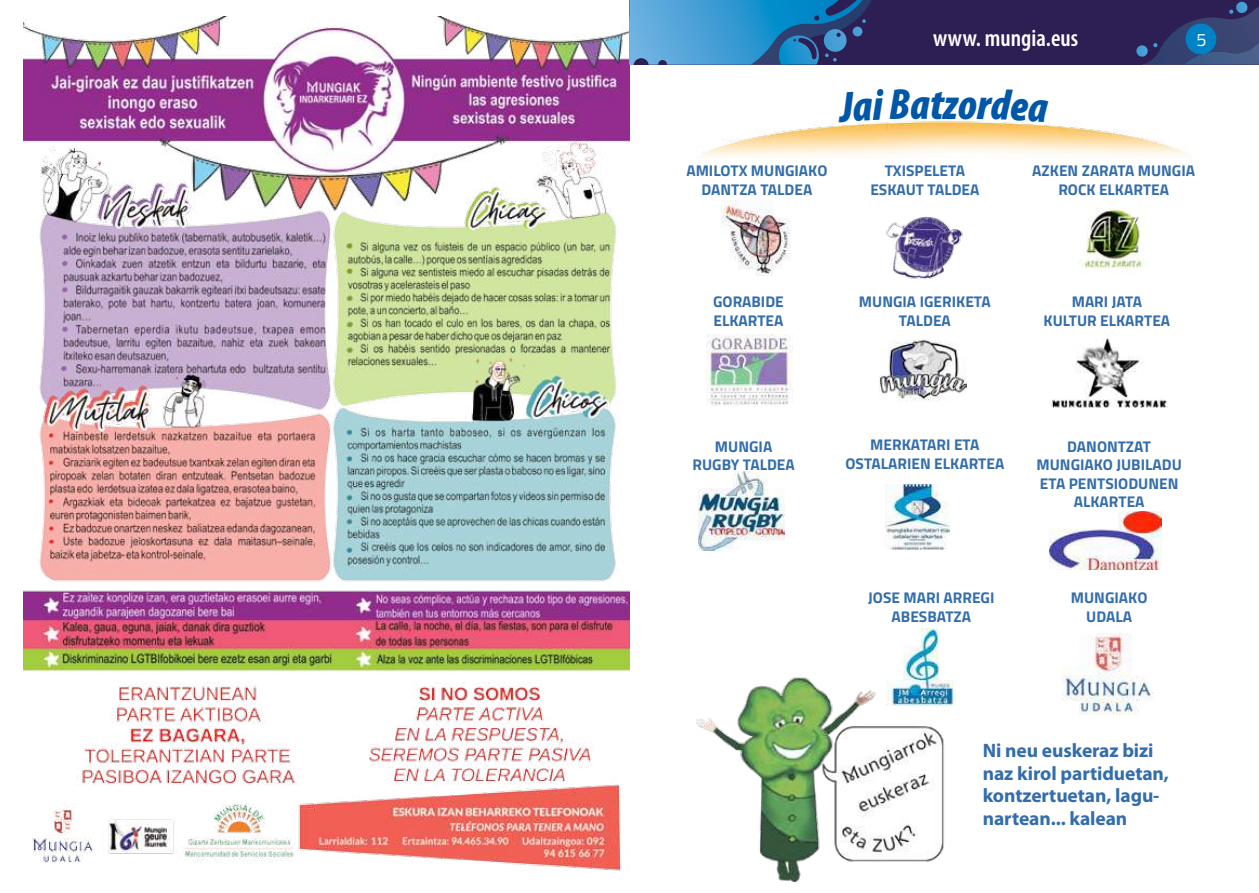
<style>
.page{position:relative;width:1259px;height:893px;background:#fff}
.page>*{position:absolute;margin:0;border:0;box-sizing:border-box;transform-origin:0 0}
.t1{font:italic 900 condensed 43.5px "Myriad Pro";color:#0057a8}
.t2{font:600 condensed 24px "Myriad Pro";color:#fff}
.t3{font:700 19.5px/22.5px "Myriad Pro";letter-spacing:-.005em;color:#336dab}
.t4{font:18px "Titillium";color:#fff}
.t5{font:700 15.45px/18.6px "Titillium";color:#336dab;text-align:center}
</style>
<div class="page">
<img style="left:629px;top:103px;width:559px;height:54px">
<img style="left:23px;top:16px;width:606px;height:856px">
<svg style="left:461px;top:826px;width:4px;height:4px"></svg>
<div style="left:648px;top:0;width:611px;height:64px;background:#2d1f54"></div>
<svg style="left:1112px;top:2px;width:147px;height:63px"></svg>
<svg style="left:629px;top:0;width:245px;height:65px;background:#3780b7"></svg>
<div style="left:1185px;top:24px;width:31px;height:30px;background:#0082c7;border-radius:50%"></div>
<img style="left:696px;top:677px;width:248px;height:205px">
<img style="left:1078px;top:208px;width:66px;height:68px">
<img style="left:1049px;top:511px;width:112px;height:58px">
<img style="left:721px;top:200px;width:70px;height:75px">
<img style="left:706px;top:335px;width:86px;height:71px">
<img style="left:1051px;top:338px;width:116px;height:70px">
<img style="left:698px;top:471px;width:86px;height:79px">
<img style="left:1062px;top:633px;width:91px;height:82px">
<img style="left:886px;top:484px;width:63px;height:66px">
<img style="left:887px;top:628px;width:69px;height:78px">
<img style="left:880px;top:339px;width:86px;height:62px">
<img style="left:886px;top:216px;width:77px;height:64px">
<svg style="left:837px;top:103px;width:93px;height:19px"></svg>
<svg style="left:958px;top:103px;width:90px;height:19px"></svg>
<h2 class="t2" style="left:933px;top:24px;width:147px">www. mungia.eus</h2>
<p class="t4" style="left:1196px;top:26px;width:12px">5</p>
<p class="t5" style="left:686px;top:161px;width:143px">AMILOTX MUNGIAKO<br>DANTZA TALDEA</p>
<h1 class="t1" style="left:930px;top:76px;width:29px">tz</h1>
<p class="t5" style="left:870px;top:160px;width:111px">TXISPELETA<br>ESKAUT TALDEA</p>
<p class="t5" style="left:1032px;top:160px;width:164px">AZKEN ZARATA MUNGIA<br>ROCK ELKARTEA</p>
<p class="t5" style="left:713px;top:292px;width:72px;text-align:left">GORABIDE<br>ELKARTEA</p>
<p class="t5" style="left:1043px;top:292px;width:128px">MARI JATA<br>KULTUR ELKARTEA</p>
<p class="t5" style="left:859px;top:292px;width:133px">MUNGIA IGERIKETA<br>TALDEA</p>
<p class="t5" style="left:692px;top:436px;width:104px">MUNGIA<br>RUGBY TALDEA</p>
<p class="t5" style="left:845px;top:434px;width:160px">MERKATARI ETA<br>OSTALARIEN ELKARTEA</p>
<p class="t5" style="left:1036px;top:436px;width:147px">DANONTZAT<br>MUNGIAKO JUBILADU<br>ETA PENTSIODUNEN<br>ALKARTEA</p>
<p class="t5" style="left:868px;top:588px;width:128px">JOSE MARI ARREGI<br>ABESBATZA</p>
<p class="t5" style="left:1071px;top:588px;width:78px">MUNGIAKO<br>UDALA</p>
<p class="t3" style="left:982px;top:739px;width:188px">Ni neu euskeraz bizi naz kirol partiduetan, kontzertuetan, lagu&shy;nartean... kalean</p>
</div>
